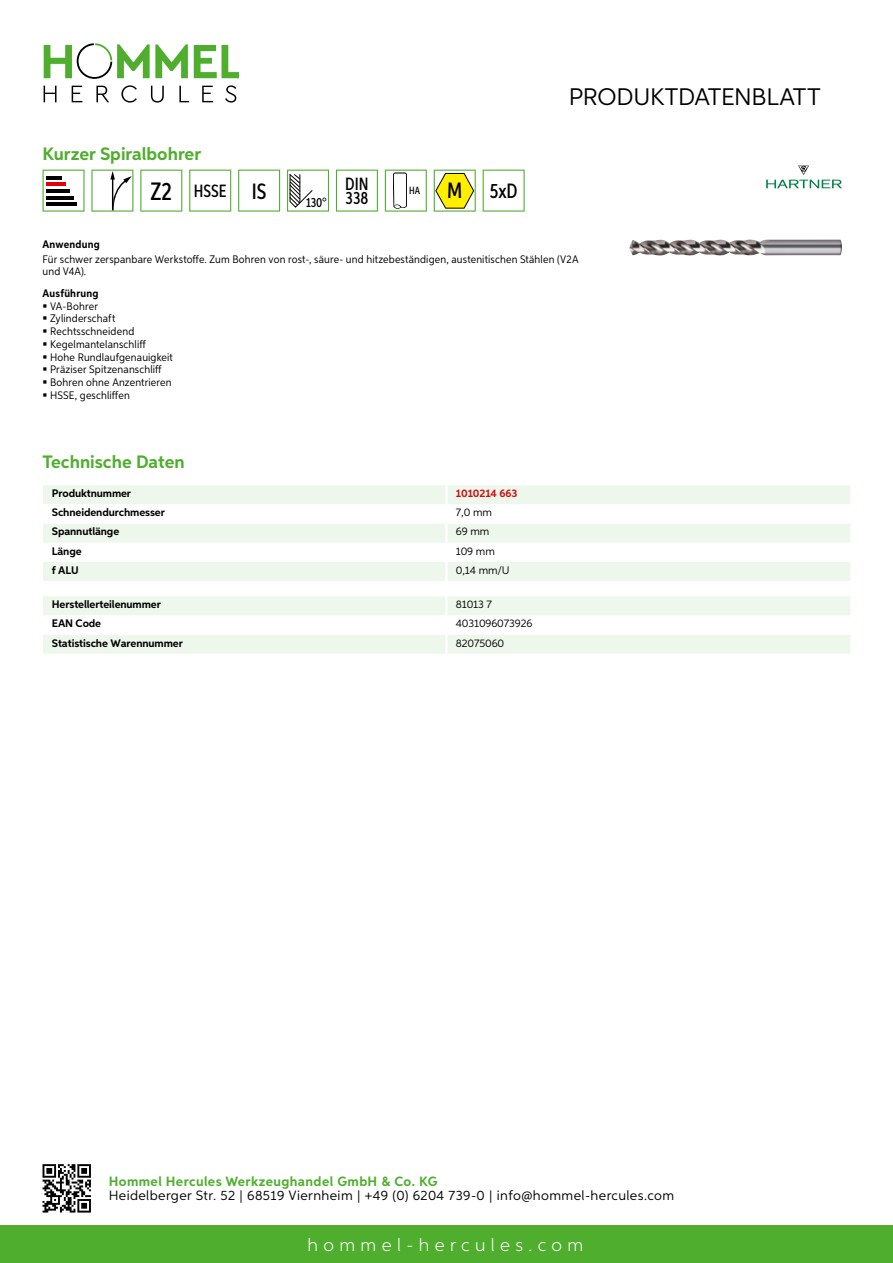
<style>
.page{position:relative;width:893px;height:1263px;background:#fff}
.page>*{position:absolute;margin:0;border:0;box-sizing:border-box;transform-origin:0 0}
.t1{font:24px "Aspira";letter-spacing:-.01em;color:#000}
.t2{font:500 20.7px "Aspira XX Nar";color:#000}
.t3{font:700 18px "Aspira";color:#50ae2f}
.t4{font:300 18px "Aspira";letter-spacing:.3em;color:#fff}
.t5{font:500 17.85px/14.9px "Aspira XX Nar";color:#000}
.t6{font:13.5px "Aspira";letter-spacing:.03em;color:#000}
.t7{font:700 13.5px "Aspira";letter-spacing:.03em;color:#50ae2f}
.t8{font:500 13.35px "Aspira XX Nar";color:#000}
.t9{font:10.95px/12.8px "Aspira Nar";letter-spacing:.015em;color:#000}
.t10{font:700 10.95px "Aspira";letter-spacing:-.01em;color:#000}
.t11{font:10.95px "Aspira";letter-spacing:-.01em;color:#000}
.t12{font:700 10.95px "Aspira Nar";letter-spacing:.02em;color:#000}
.t13{font:700 10.95px "Aspira";letter-spacing:-.01em;color:#cd1013}
.s1{font-size:25.2px}
.s2{font-size:22.2px}
</style>
<div class="page">
<div style="left:0;top:1226px;width:893px;height:37px;background:#50ae2f"></div>
<svg style="left:43px;top:1164px;width:48px;height:48px"></svg>
<svg style="left:194px;top:45px;width:45px;height:33px"></svg>
<svg style="left:44px;top:43px;width:144px;height:36px"></svg>
<svg style="left:44px;top:86px;width:13px;height:16px"></svg>
<svg style="left:72px;top:86px;width:10px;height:16px"></svg>
<svg style="left:96px;top:86px;width:13px;height:16px"></svg>
<svg style="left:121px;top:85px;width:16px;height:18px"></svg>
<svg style="left:151px;top:86px;width:13px;height:17px"></svg>
<svg style="left:179px;top:86px;width:10px;height:16px"></svg>
<svg style="left:202px;top:86px;width:11px;height:16px"></svg>
<svg style="left:225px;top:85px;width:11px;height:18px"></svg>
<div style="left:43px;top:485px;width:807px;height:96px;background:#eef7eb"></div>
<svg style="left:43px;top:504px;width:807px;height:58px"></svg>
<hr style="left:445px;top:485px;width:3px;height:19px;background:#fff">
<hr style="left:445px;top:504px;width:3px;height:19px;background:#fff">
<hr style="left:445px;top:523px;width:3px;height:20px;background:#fff">
<hr style="left:445px;top:543px;width:3px;height:19px;background:#fff">
<hr style="left:445px;top:562px;width:3px;height:19px;background:#fff">
<svg style="left:43px;top:596px;width:807px;height:58px"></svg>
<hr style="left:445px;top:635px;width:3px;height:19px;background:#fff">
<svg style="left:43px;top:170px;width:42px;height:42px"></svg>
<hr style="left:46px;top:176px;width:16px;height:3px;background:#000">
<hr style="left:46px;top:183px;width:20px;height:3px;background:#e3000b">
<hr style="left:46px;top:189px;width:23px;height:3px;background:#000">
<hr style="left:46px;top:196px;width:27px;height:3px;background:#000">
<hr style="left:46px;top:203px;width:31px;height:3px;background:#000">
<svg style="left:91px;top:170px;width:42px;height:42px"></svg>
<svg style="left:140px;top:170px;width:42px;height:42px"></svg>
<svg style="left:189px;top:170px;width:42px;height:42px"></svg>
<svg style="left:238px;top:170px;width:42px;height:42px"></svg>
<svg style="left:287px;top:170px;width:42px;height:42px"></svg>
<svg style="left:336px;top:170px;width:42px;height:42px"></svg>
<svg style="left:385px;top:170px;width:42px;height:42px"></svg>
<svg style="left:434px;top:170px;width:42px;height:42px"></svg>
<svg style="left:483px;top:170px;width:42px;height:42px"></svg>
<img style="left:629px;top:239px;width:213px;height:17px">
<svg style="left:766px;top:166px;width:76px;height:22px"></svg>
<h3 class="t3" style="left:43px;top:142px;width:160px">Kurzer Spiralbohrer</h3>
<h3 class="t5" style="left:151px;top:183px;width:117px"><span class="s1">Z2</span> HSSE <span class="s2">IS</span></h3>
<p class="t8" style="left:306px;top:195px;width:22px">130°</p>
<h3 class="t5" style="left:345px;top:176px;width:25px">DIN<br>338</h3>
<h2 class="t2" style="left:409px;top:178px;width:110px"><sup>HA</sup> <span class="s2">M</span> 5xD</h2>
<h1 class="t1" style="left:569px;top:82px;width:253px">Produktdatenblatt</h1>
<p class="t12" style="left:43px;top:237px;width:59px">Anwendung</p>
<p class="t9" style="left:43px;top:253px;width:538px;line-height:12px">Für schwer zerspanbare Werkstoffe. Zum Bohren von rost-, säure- und hitzebeständigen, austenitischen Stählen (V2A und V4A).</p>
<p class="t12" style="left:43px;top:286px;width:58px">Ausführung</p>
<p class="t9" style="left:50px;top:299px;width:124px">VA-Bohrer<br>Zylinderschaft<br>Rechtsschneidend<br>Kegelmantelanschliff<br>Hohe Rundlaufgenauigkeit<br>Präziser Spitzenanschliff<br>Bohren ohne Anzentrieren<br>HSSE, geschliffen</p>
<h3 class="t3" style="left:43px;top:451px;width:144px">Technische Daten</h3>
<p class="t10" style="left:52px;top:487px;width:81px">Produktnummer</p>
<p class="t13" style="left:456px;top:487px;width:63px">1010214 663</p>
<p class="t10" style="left:52px;top:506px;width:115px">Schneidendurchmesser</p>
<p class="t11" style="left:456px;top:506px;width:38px">7,0 mm</p>
<p class="t10" style="left:52px;top:525px;width:69px">Spannutlänge</p>
<p class="t11" style="left:456px;top:525px;width:35px">69 mm</p>
<p class="t10" style="left:52px;top:544px;width:31px">Länge</p>
<p class="t11" style="left:456px;top:544px;width:41px">109 mm</p>
<p class="t10" style="left:52px;top:563px;width:28px">f ALU</p>
<p class="t11" style="left:456px;top:563px;width:53px">0,14 mm/U</p>
<p class="t10" style="left:52px;top:598px;width:111px">Herstellerteilenummer</p>
<p class="t11" style="left:456px;top:598px;width:38px">81013 7</p>
<p class="t10" style="left:52px;top:617px;width:51px">EAN Code</p>
<p class="t11" style="left:456px;top:617px;width:78px">4031096073926</p>
<p class="t10" style="left:52px;top:636px;width:132px">Statistische Warennummer</p>
<p class="t11" style="left:456px;top:636px;width:50px">82075060</p>
<p class="t7" style="left:109px;top:1172px;width:330px">Hommel Hercules Werkzeughandel GmbH &amp; Co. KG</p>
<p class="t6" style="left:109px;top:1187px;width:567px">Heidelberger Str. 52 | 68519 Viernheim | +49 (0) 6204 739-0 | info@hommel-hercules.com</p>
<h3 class="t4" style="left:307px;top:1234px;width:277px">hommel-hercules.com</h3>
</div>
